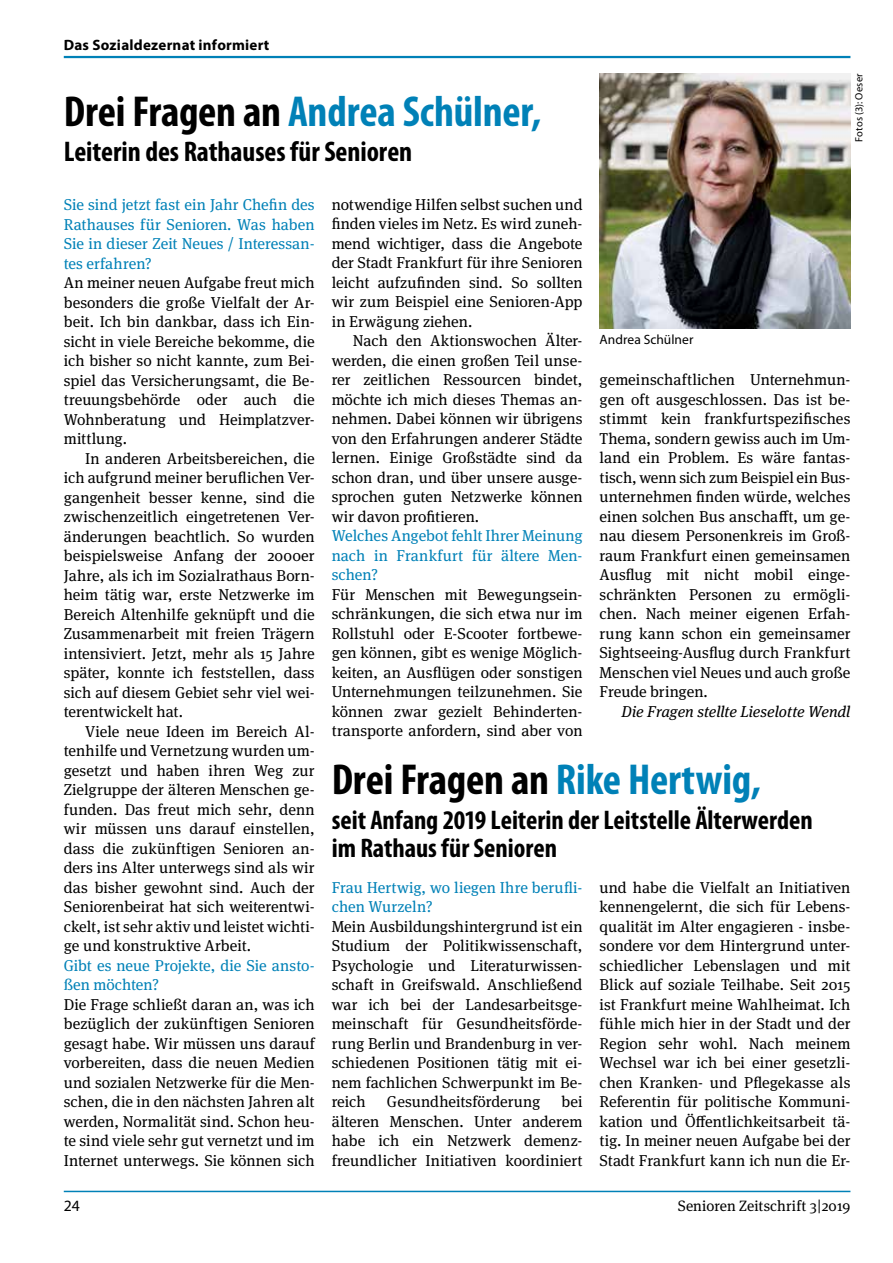
<style>
.page{position:relative;width:893px;height:1263px;background:#fff}
.page>*{position:absolute;margin:0;border:0;box-sizing:border-box;transform-origin:0 0}
.t1{font:700 condensed 43.5px "Myriad Pro";letter-spacing:-.005em;color:#0081b7}
.t2{font:700 condensed 43.5px "Myriad Pro";letter-spacing:-.005em;color:#000}
.t3{font:700 condensed 28.5px "Myriad Pro";color:#000}
.t4{font:700 condensed 27px/28.5px "Myriad Pro";color:#000}
.t5{font:15.75px/19.5px "Meta Serif OT";letter-spacing:.005em;color:#000;text-align:justify}
.t6{font:15.75px/19.5px "Meta Serif OT";letter-spacing:.005em;color:#0081b7;text-align:justify}
.t7{font:italic 15.75px "Meta Serif OT";color:#000}
.t8{font:15.75px "Myriad Pro";color:#000}
.t9{font:700 15px "Myriad Pro";letter-spacing:.015em;color:#000}
.t10{font:15px "Meta Serif OT";letter-spacing:.005em;color:#000}
.t11{font:13.5px "Myriad Pro";color:#000}
.t12{font:10.5px "Myriad Pro";letter-spacing:.01em;color:#000}
.s1{color:#000}
.s2{color:#0081b7}
</style>
<div class="page">
<hr style="left:64px;top:1191px;width:786px;height:1px;background:#0081b7">
<hr style="left:64px;top:56px;width:786px;height:2px;background:#0081b7">
<img style="left:600px;top:74px;width:250px;height:255px">
<p class="t9" style="left:64px;top:35px;width:207px">Das Sozialdezernat informiert</p>
<p class="t12" style="left:853px;top:142px;width:70px;rotate:-90deg">Fotos (3): Oeser</p>
<h1 class="t1" style="left:64px;top:84px;width:479px"><span class="s1">Drei Fragen an</span> Andrea Schülner,</h1>
<h2 class="t3" style="left:64px;top:133px;width:350px">Leiterin des Rathauses für Senioren</h2>
<p class="t6" style="left:64px;top:195px;width:252px">Sie sind jetzt fast ein Jahr Chefin des Rathauses für Senioren. Was haben Sie in dieser Zeit Neues / Interessan&shy;tes erfahren?</p>
<p class="t5" style="left:64px;top:273px;width:252px">An meiner neuen Aufgabe freut mich besonders die große Vielfalt der Ar&shy;beit. Ich bin dankbar, dass ich Ein&shy;sicht in viele Bereiche bekomme, die ich bisher so nicht kannte, zum Bei&shy;spiel das Versicherungsamt, die Be&shy;treuungsbehörde oder auch die Wohnberatung und Heimplatzver&shy;mittlung.</p>
<p class="t5" style="left:64px;top:449px;width:252px;text-indent:21px">In anderen Arbeitsbereichen, die ich aufgrund meiner beruflichen Ver&shy;gangenheit besser kenne, sind die zwischenzeitlich eingetretenen Ver&shy;änderungen beachtlich. So wurden beispielsweise Anfang der 2000er Jahre, als ich im Sozialrathaus Born&shy;heim tätig war, erste Netzwerke im Bereich Altenhilfe geknüpft und die Zusammenarbeit mit freien Trägern intensiviert. Jetzt, mehr als 15 Jahre später, konnte ich feststellen, dass sich auf diesem Gebiet sehr viel wei&shy;terentwickelt hat.</p>
<p class="t5" style="left:64px;top:722px;width:252px;text-indent:21px">Viele neue Ideen im Bereich Al&shy;tenhilfe und Vernetzung wurden um&shy;gesetzt und haben ihren Weg zur Zielgruppe der älteren Menschen ge&shy;funden. Das freut mich sehr, denn wir müssen uns darauf einstellen, dass die zukünftigen Senioren an&shy;ders ins Alter unterwegs sind als wir das bisher gewohnt sind. Auch der Seniorenbeirat hat sich weiterentwi&shy;ckelt, ist sehr aktiv und leistet wichti&shy;ge und konstruktive Arbeit.</p>
<p class="t6" style="left:64px;top:956px;width:252px">Gibt es neue Projekte, die Sie ansto&shy;ßen möchten?</p>
<p class="t5" style="left:64px;top:995px;width:252px">Die Frage schließt daran an, was ich bezüglich der zukünftigen Senioren gesagt habe. Wir müssen uns darauf vorbereiten, dass die neuen Medien und sozialen Netzwerke für die Men&shy;schen, die in den nächsten Jahren alt werden, Normalität sind. Schon heu&shy;te sind viele sehr gut vernetzt und im Internet unterwegs. Sie können sich</p>
<p class="t5" style="left:332px;top:195px;width:252px">notwendige Hilfen selbst suchen und finden vieles im Netz. Es wird zuneh&shy;mend wichtiger, dass die Angebote der Stadt Frankfurt für ihre Senioren leicht aufzufinden sind. So sollten wir zum Beispiel eine Senioren-App in Erwägung ziehen.</p>
<p class="t5" style="left:332px;top:332px;width:252px;text-indent:21px">Nach den Aktionswochen Älter&shy;werden, die einen großen Teil unse&shy;rer zeitlichen Ressourcen bindet, möchte ich mich dieses Themas an&shy;nehmen. Dabei können wir übrigens von den Erfahrungen anderer Städte lernen. Einige Großstädte sind da schon dran, und über unsere ausge&shy;sprochen guten Netzwerke können wir davon profitieren.</p>
<p class="t6" style="left:332px;top:527px;width:252px">Welches Angebot fehlt Ihrer Meinung nach in Frankfurt für ältere Men&shy;schen?</p>
<p class="t5" style="left:332px;top:585px;width:252px">Für Menschen mit Bewegungsein&shy;schränkungen, die sich etwa nur im Rollstuhl oder E-Scooter fortbewe&shy;gen können, gibt es wenige Möglich&shy;keiten, an Ausflügen oder sonstigen Unternehmungen teilzunehmen. Sie können zwar gezielt Behinderten&shy;transporte anfordern, sind aber von</p>
<p class="t11" style="left:600px;top:332px;width:95px">Andrea Schülner</p>
<p class="t5" style="left:600px;top:371px;width:252px">gemeinschaftlichen Unternehmun&shy;gen oft ausgeschlossen. Das ist be&shy;stimmt kein frankfurtspezifisches Thema, sondern gewiss auch im Um&shy;land ein Problem. Es wäre fantas&shy;tisch, wenn sich zum Beispiel ein Bus&shy;unternehmen finden würde, welches einen solchen Bus anschafft, um ge&shy;nau diesem Personenkreis im Groß&shy;raum Frankfurt einen gemeinsamen Ausflug mit nicht mobil einge&shy;schränkten Personen zu ermögli&shy;chen. Nach meiner eigenen Erfah&shy;rung kann schon ein gemeinsamer Sightseeing-Ausflug durch Frankfurt Menschen viel Neues und auch große Freude bringen.</p>
<p class="t7" style="left:621px;top:702px;width:230px">Die Fragen stellte Lieselotte Wendl</p>
<h1 class="t2" style="left:332px;top:753px;width:431px">Drei Fragen an <span class="s2">Rike Hertwig,</span></h1>
<h3 class="t4" style="left:332px;top:805px;width:483px">seit Anfang 2019 Leiterin der Leitstelle Älterwerden im Rathaus für Senioren</h3>
<p class="t6" style="left:332px;top:878px;width:252px">Frau Hertwig, wo liegen Ihre berufli&shy;chen Wurzeln?</p>
<p class="t5" style="left:332px;top:917px;width:252px">Mein Ausbildungshintergrund ist ein Studium der Politikwissenschaft, Psychologie und Literaturwissen&shy;schaft in Greifswald. Anschließend war ich bei der Landesarbeitsge&shy;meinschaft für Gesundheitsförde&shy;rung Berlin und Brandenburg in ver&shy;schiedenen Positionen tätig mit ei&shy;nem fachlichen Schwerpunkt im Be&shy;reich</p>
<p class="t5" style="left:600px;top:878px;width:252px">und habe die Vielfalt an Initiativen kennengelernt, die sich für Lebens&shy;qualität im Alter engagieren - insbe&shy;sondere vor dem Hintergrund unter&shy;schiedlicher Lebenslagen und mit Blick auf soziale Teilhabe. Seit 2015 ist Frankfurt meine Wahlheimat. Ich fühle mich hier in der Stadt und der Region sehr wohl. Nach meinem Wechsel war ich bei einer gesetzli&shy;chen Kranken- und Pflegekasse als Referentin für politische Kommuni&shy;kation und Öffentlichkeitsarbeit tä&shy;tig. In meiner neuen Aufgabe bei der Stadt Frankfurt kann ich nun die Er-</p>
<p class="t5" style="left:332px;top:1092px;width:252px;text-indent:230px">bei älteren Menschen. Unter anderem habe ich ein Netzwerk demenz&shy;freundlicher Initiativen koordiniert</p>
<p class="t5" style="left:387px;top:1092px;width:155px">Gesundheitsförderung</p>
<p class="t8" style="left:64px;top:1197px;width:18px">24</p>
<p class="t10" style="left:678px;top:1197px;width:174px">Senioren Zeitschrift 3|2019</p>
</div>
